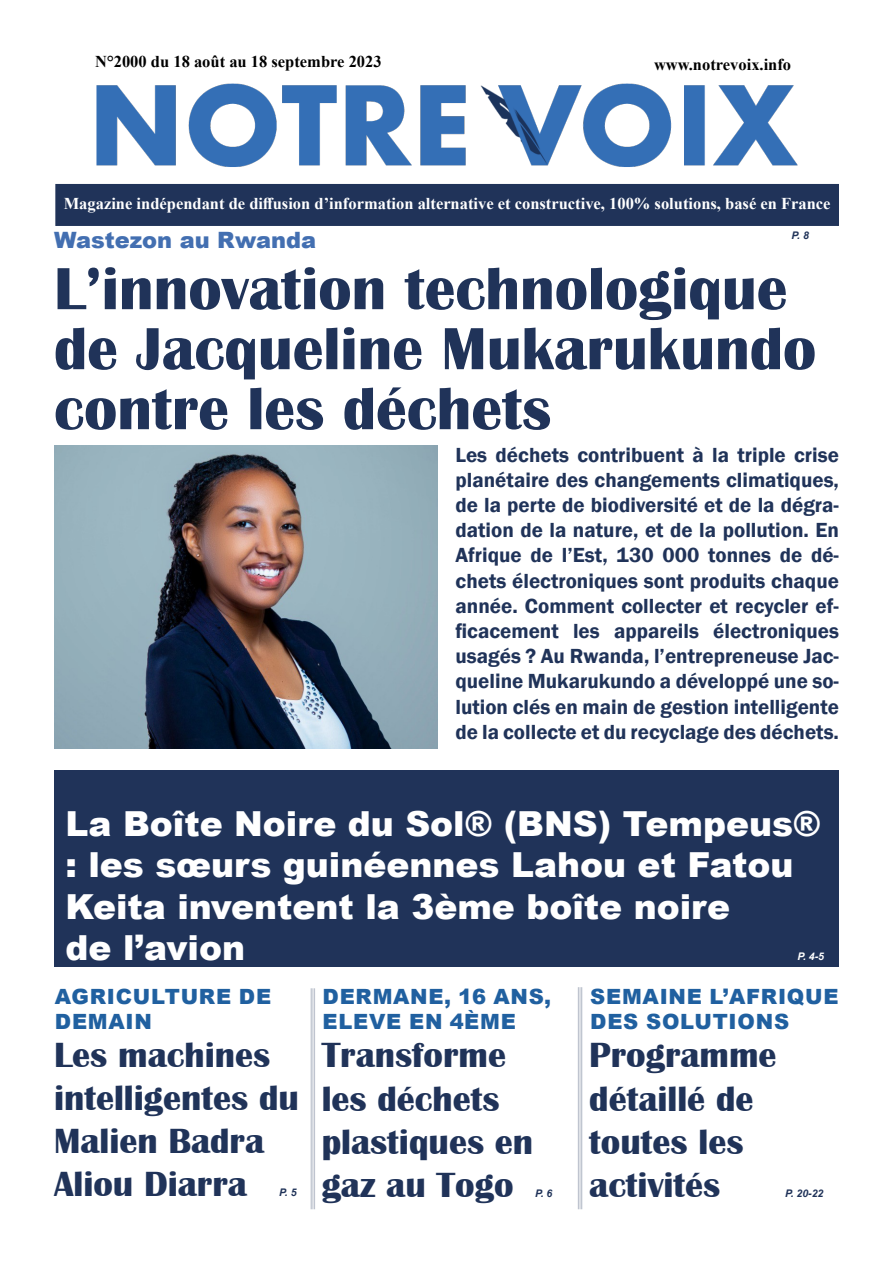
<style>
.page{position:relative;width:893px;height:1263px;background:#fff}
.page>*{position:absolute;margin:0;border:0;box-sizing:border-box;transform-origin:0 0}
.t1{font:700 61.5px/60px "Britannic";color:#203359}
.t2{font:700 36px/43.2px "Britannic";color:#203359}
.t3{font:900 34.5px "Arial";color:#fff}
.t4{font:900 22.5px "Arial";color:#436fb1}
.t5{font:600 21px/25.2px "Franklin Gothic";color:#203359;text-align:justify}
.t6{font:900 21px/25.2px "Arial";letter-spacing:.035em;color:#2060a0}
.t7{font:700 16.5px "Times New Roman";color:#fff}
.t8{font:700 16.5px "Times New Roman";color:#000}
.t9{font:italic 700 10.5px "Arial";color:#203359}
.t10{font:italic 700 10.5px "Arial";color:#fff}
</style>
<div class="page">
<div style="left:56px;top:185px;width:782px;height:40px;background:#203359"></div>
<div style="left:55px;top:184px;width:784px;height:42px;border:2px solid #203359"></div>
<img style="left:96px;top:83px;width:702px;height:84px">
<hr style="left:314px;top:988px;width:1px;height:221px;background:#203359">
<hr style="left:313px;top:988px;width:1px;height:221px;background:#203359">
<hr style="left:311px;top:988px;width:1px;height:221px;background:#203359">
<hr style="left:581px;top:987px;width:1px;height:222px;background:#203359">
<hr style="left:580px;top:987px;width:1px;height:222px;background:#203359">
<hr style="left:578px;top:987px;width:1px;height:222px;background:#203359">
<img style="left:54px;top:445px;width:383px;height:303px">
<div style="left:54px;top:770px;width:785px;height:196px;background:#203359"></div>
<p class="t8" style="left:95px;top:49px;width:288px">N°2000 du 18 août au 18 septembre 2023</p>
<p class="t8" style="left:654px;top:53px;width:139px">www.notrevoix.info</p>
<p class="t7" style="left:64px;top:192px;width:768px">Magazine indépendant de diffusion d’information alternative et constructive, 100% solutions, basé en France</p>
<p class="t9" style="left:791px;top:228px;width:19px">P. 8</p>
<p class="t4" style="left:54px;top:223px;width:264px">Wastezon au Rwanda</p>
<p class="t1" style="left:54px;top:259px;width:764px">L’innovation technologique de Jacqueline Mukarukundo contre les déchets</p>
<p class="t5" style="left:455px;top:442px;width:385px">Les déchets contribuent à la triple crise planétaire des changements climatiques, de la perte de biodiversité et de la dégra&shy;dation de la nature, et de la pollution. En Afrique de l’Est, 130 000 tonnes de dé&shy;chets électroniques sont produits chaque année. Comment collecter et recycler ef&shy;ficacement les appareils électroniques usagés ? Au Rwanda, l’entrepreneuse Jac&shy;queline Mukarukundo a développé une so&shy;lution clés en main de gestion intelligente de la collecte et du recyclage des déchets.</p>
<p class="t3" style="left:65px;top:799px;width:757px">La Boîte Noire du Sol® (BNS) Tempeus®</p>
<p class="t3" style="left:65px;top:840px;width:729px">: les sœurs guinéennes Lahou et Fatou</p>
<p class="t3" style="left:65px;top:881px;width:666px">Keita inventent la 3ème boîte noire</p>
<p class="t3" style="left:65px;top:923px;width:181px">de l’avion</p>
<p class="t10" style="left:797px;top:949px;width:28px">P. 4-5</p>
<p class="t6" style="left:55px;top:983px;width:218px">AGRICULTURE DE<br>DEMAIN</p>
<p class="t2" style="left:54px;top:1033px;width:218px">Les machines</p>
<p class="t2" style="left:54px;top:1076px;width:247px">intelligentes du<br>Malien Badra<br>Aliou Diarra</p>
<p class="t9" style="left:279px;top:1185px;width:19px">P. 5</p>
<p class="t6" style="left:323px;top:983px;width:230px">DERMANE, 16 ANS,<br>ELEVE EN 4ÈME</p>
<p class="t2" style="left:322px;top:1034px;width:186px">Transforme</p>
<p class="t2" style="left:322px;top:1077px;width:213px">les déchets plastiques en gaz au Togo</p>
<p class="t9" style="left:535px;top:1186px;width:19px">P. 6</p>
<p class="t6" style="left:590px;top:983px;width:250px">SEMAINE L’AFRIQUE<br>DES SOLUTIONS</p>
<p class="t2" style="left:589px;top:1034px;width:189px">Programme</p>
<p class="t2" style="left:589px;top:1077px;width:166px">détaillé de toutes les</p>
<p class="t2" style="left:589px;top:1164px;width:133px">activités</p>
<p class="t9" style="left:785px;top:1186px;width:40px">P. 20-22</p>
</div>
